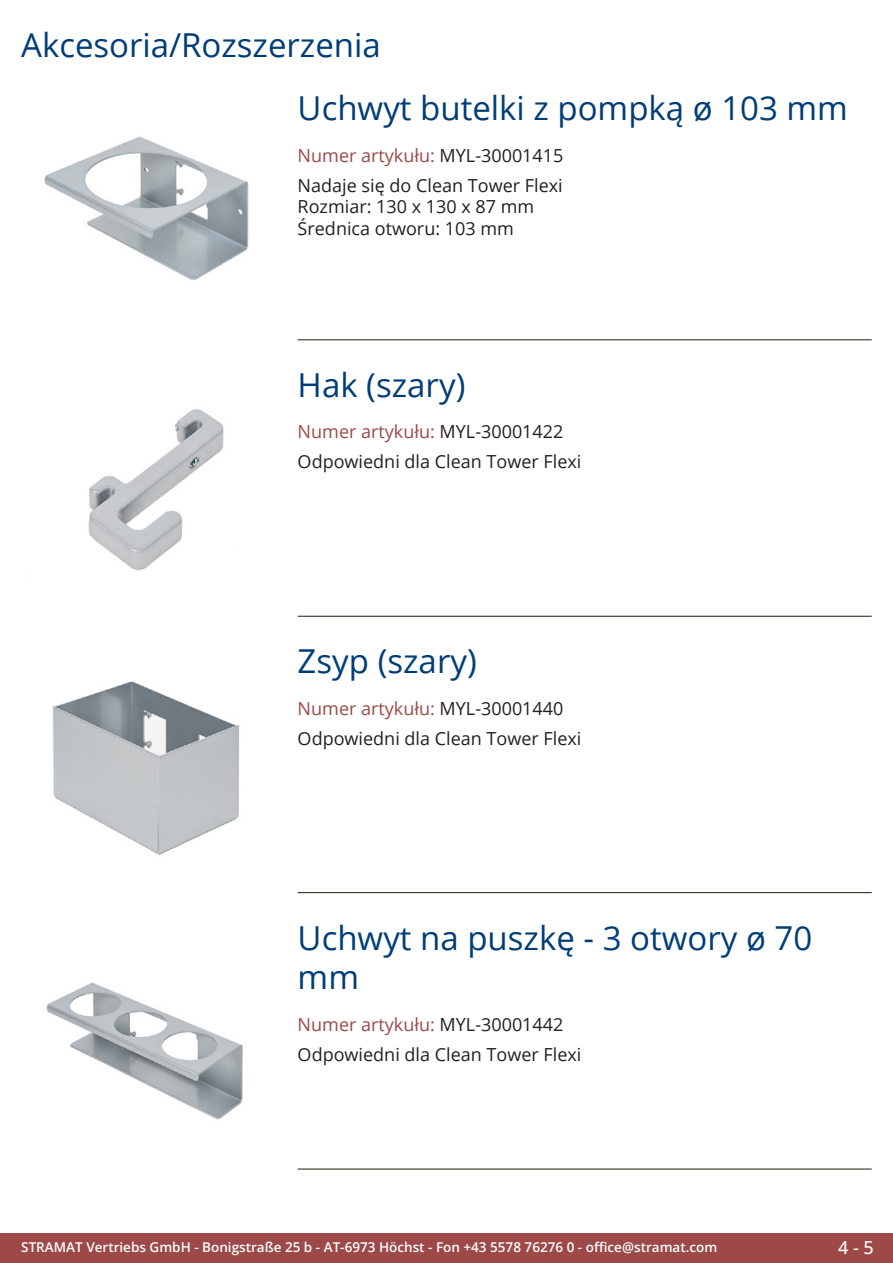
<style>
.page{position:relative;width:893px;height:1263px;background:#fff}
.page>*{position:absolute;margin:0;border:0;box-sizing:border-box;transform-origin:0 0}
.Produkttitel{font:33px/39.6px "Open Sans";color:#003d78}
.RastTitel{font:33px "Open Sans";color:#003d78}
.Beschreibung_Text{font:18px/21.6px "Open Sans";color:#231f20}
.TechDaten_Überschrif{font:18px "Open Sans";color:#9c4948}
.t1{font:500 18px "Open Sans";color:#fff}
.t2{font:600 13.5px "Open Sans";color:#fff}
.s1{color:#231f20}
</style>
<div class="page">
<div style="left:0;top:1233px;width:893px;height:30px;background:#9c4948"></div>
<hr style="left:298px;top:340px;width:574px;height:1px;background:#201d08">
<hr style="left:298px;top:616px;width:574px;height:1px;background:#201d08">
<hr style="left:298px;top:892px;width:574px;height:1px;background:#201d08">
<hr style="left:298px;top:1169px;width:574px;height:1px;background:#201d08">
<img style="left:44px;top:136px;width:205px;height:145px">
<img style="left:88px;top:409px;width:136px;height:162px">
<img style="left:52px;top:681px;width:188px;height:174px">
<img style="left:46px;top:982px;width:197px;height:138px">
<p class="RastTitel" style="left:21px;top:22px;width:361px">Akcesoria/Rozszerzenia</p>
<p class="Produkttitel" style="left:298px;top:88px;width:552px">Uchwyt butelki z pompką ø 103 mm</p>
<p class="TechDaten_Überschrif" style="left:298px;top:143px;width:267px">Numer artykułu: <span class="s1">MYL-30001415</span></p>
<p class="Beschreibung_Text" style="left:298px;top:174px;width:267px">Nadaje się do Clean Tower Flexi<br>Rozmiar: 130 x 130 x 87 mm<br>Średnica otworu: 103 mm</p>
<p class="Produkttitel" style="left:298px;top:364px;width:169px">Hak (szary)</p>
<p class="TechDaten_Überschrif" style="left:298px;top:420px;width:267px">Numer artykułu: <span class="s1">MYL-30001422</span></p>
<p class="Beschreibung_Text" style="left:298px;top:450px;width:285px">Odpowiedni dla Clean Tower Flexi</p>
<p class="Produkttitel" style="left:298px;top:640px;width:181px">Zsyp (szary)</p>
<p class="TechDaten_Überschrif" style="left:298px;top:696px;width:267px">Numer artykułu: <span class="s1">MYL-30001440</span></p>
<p class="Beschreibung_Text" style="left:298px;top:727px;width:285px">Odpowiedni dla Clean Tower Flexi</p>
<p class="Produkttitel" style="left:298px;top:917px;width:516px">Uchwyt na puszkę - 3 otwory ø 70 mm</p>
<p class="TechDaten_Überschrif" style="left:298px;top:1012px;width:267px">Numer artykułu: <span class="s1">MYL-30001442</span></p>
<p class="Beschreibung_Text" style="left:298px;top:1043px;width:285px">Odpowiedni dla Clean Tower Flexi</p>
<p class="t2" style="left:21px;top:1238px;width:698px">STRAMAT Vertriebs GmbH - Bonigstraße 25 b - AT-6973 Höchst - Fon +43 5578 76276 0 - office@stramat.com</p>
<p class="t1" style="left:838px;top:1234px;width:37px">4 - 5</p>
</div>
